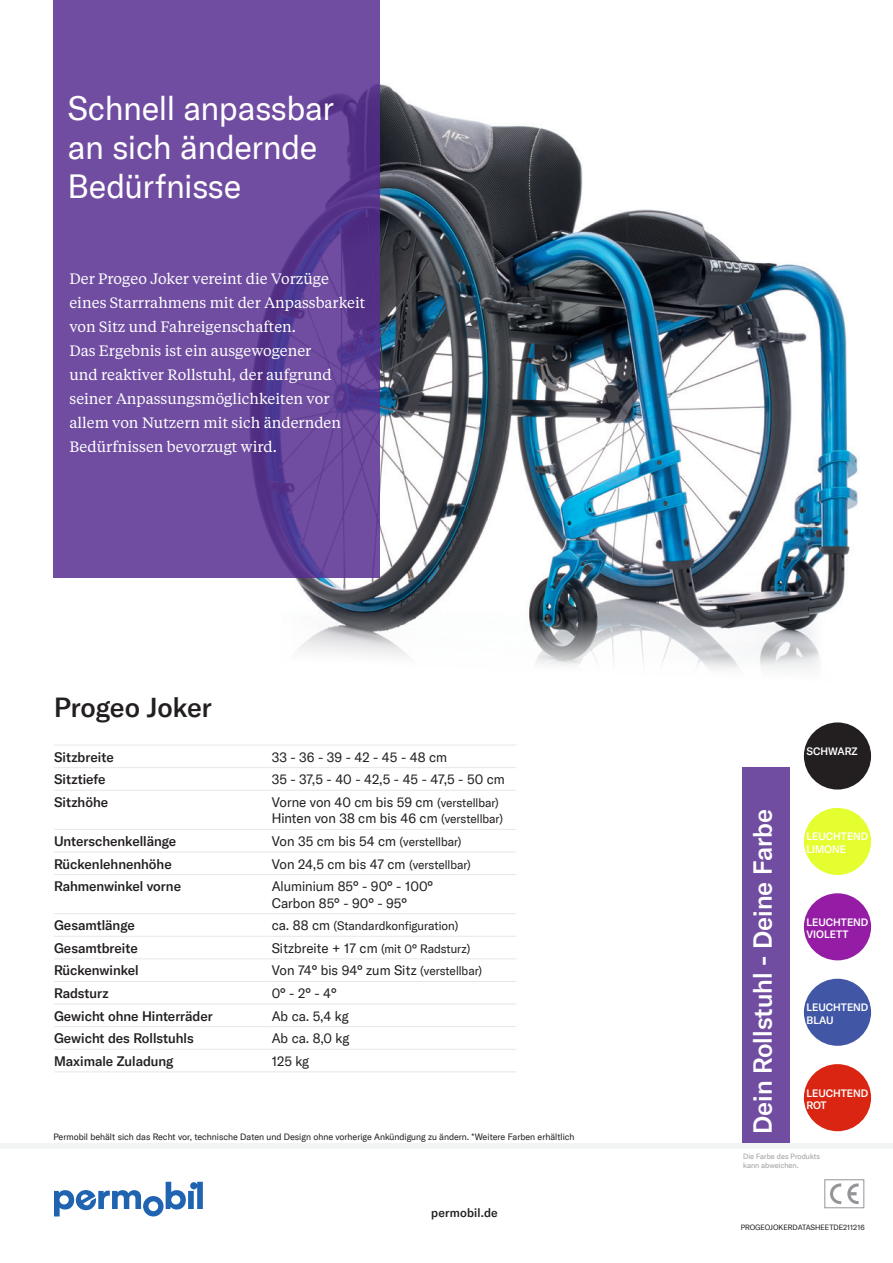
<style>
.page{position:relative;width:893px;height:1263px;background:#fff}
.page>*{position:absolute;margin:0;border:0;box-sizing:border-box;transform-origin:0 0}
.Master_headline{font:33px/39px "GT America";color:#fff}
.Sub_headline{font:500 27px "GT America";color:#231f20}
.Headline_white{font:500 25.5px "GT America";color:#fff}
.Intro_text{font:15px/24px "Tiempos Text";color:#fff}
.Table_measurement{font:13.5px "GT America";color:#231f20}
.Table_description{font:500 13.5px "GT America";color:#231f20}
.Table_measurement-2{font:12px "GT America";color:#231f20}
.Contact_info{font:500 12px "GT America";letter-spacing:.015em;color:#231f20}
.Color_name{font:500 10.5px/12.6px "GT America";color:#fff}
.Fine_print{font:9px "GT America";color:#231f20}
.Fine_print-2{font:7.5px/9px "GT America";color:#9d9fa2}
.t1{font:7.5px "GT America";color:#231f20}
.s1{font-size:12px}
.s2{font-size:13.5px}
</style>
<div class="page">
<div style="left:0;top:1143px;width:893px;height:5px;background:#f2f3f3"></div>
<img style="left:214px;top:84px;width:644px;height:527px">
<div style="left:742px;top:767px;width:48px;height:376px;background:#704da1"></div>
<hr style="left:54px;top:745px;width:218px;height:1px;background:#e5e8e7">
<hr style="left:54px;top:767px;width:218px;height:1px;background:#e5e8e7">
<hr style="left:54px;top:790px;width:218px;height:1px;background:#e5e8e7">
<hr style="left:272px;top:745px;width:244px;height:1px;background:#e5e8e7">
<hr style="left:272px;top:767px;width:244px;height:1px;background:#e5e8e7">
<hr style="left:272px;top:790px;width:244px;height:1px;background:#e5e8e7">
<hr style="left:54px;top:829px;width:218px;height:1px;background:#e5e8e7">
<hr style="left:272px;top:829px;width:244px;height:1px;background:#e5e8e7">
<hr style="left:54px;top:851px;width:218px;height:1px;background:#e5e8e7">
<hr style="left:54px;top:874px;width:218px;height:1px;background:#e5e8e7">
<hr style="left:272px;top:851px;width:244px;height:1px;background:#e5e8e7">
<hr style="left:272px;top:874px;width:244px;height:1px;background:#e5e8e7">
<hr style="left:54px;top:913px;width:218px;height:1px;background:#e5e8e7">
<hr style="left:272px;top:913px;width:244px;height:1px;background:#e5e8e7">
<hr style="left:54px;top:936px;width:218px;height:1px;background:#e5e8e7">
<hr style="left:272px;top:936px;width:244px;height:1px;background:#e5e8e7">
<hr style="left:54px;top:958px;width:218px;height:1px;background:#e5e8e7">
<hr style="left:54px;top:981px;width:218px;height:1px;background:#e5e8e7">
<hr style="left:54px;top:1004px;width:218px;height:1px;background:#e5e8e7">
<hr style="left:54px;top:1026px;width:218px;height:1px;background:#e5e8e7">
<hr style="left:54px;top:1049px;width:218px;height:1px;background:#e5e8e7">
<hr style="left:54px;top:1071px;width:218px;height:1px;background:#e5e8e7">
<hr style="left:272px;top:958px;width:244px;height:1px;background:#e5e8e7">
<hr style="left:272px;top:981px;width:244px;height:1px;background:#e5e8e7">
<hr style="left:272px;top:1004px;width:244px;height:1px;background:#e5e8e7">
<hr style="left:272px;top:1026px;width:244px;height:1px;background:#e5e8e7">
<hr style="left:272px;top:1049px;width:244px;height:1px;background:#e5e8e7">
<hr style="left:272px;top:1071px;width:244px;height:1px;background:#e5e8e7">
<svg style="left:54px;top:1182px;width:149px;height:34px"></svg>
<svg style="left:53px;top:0;width:327px;height:577px;background:#6c499d"></svg>
<div style="left:804px;top:1064px;width:67px;height:67px;background:#d92511;border-radius:50%"></div>
<div style="left:804px;top:722px;width:67px;height:67px;background:#231f20;border-radius:50%"></div>
<div style="left:804px;top:808px;width:67px;height:67px;background:#e5fe30;border-radius:50%"></div>
<div style="left:804px;top:893px;width:67px;height:67px;background:#951ca5;border-radius:50%"></div>
<div style="left:804px;top:979px;width:67px;height:67px;background:#4157a6;border-radius:50%"></div>
<svg style="left:830px;top:1183px;width:11px;height:21px"></svg>
<svg style="left:847px;top:1183px;width:12px;height:21px"></svg>
<div style="left:825px;top:1179px;width:39px;height:29px;border:1px solid #939598"></div>
<p class="Master_headline" style="left:68px;top:89px;width:268px">Schnell anpassbar an sich ändernde<br>Bedürfnisse</p>
<p class="Intro_text" style="left:69px;top:266px;width:298px">Der Progeo Joker vereint die Vorzüge eines Starrrahmens mit der Anpassbarkeit von Sitz und Fahreigenschaften.<br>Das Ergebnis ist ein ausgewogener<br>und reaktiver Rollstuhl, der aufgrund seiner Anpassungsmöglichkeiten vor allem von Nutzern mit sich ändernden Bedürfnissen bevorzugt wird.</p>
<p class="Sub_headline" style="left:54px;top:691px;width:159px">Progeo Joker</p>
<p class="Table_description" style="left:54px;top:749px;width:61px">Sitzbreite</p>
<p class="Table_measurement" style="left:272px;top:749px;width:177px">33 - 36 - 39 - 42 - 45 - 48 cm</p>
<p class="Table_description" style="left:54px;top:771px;width:53px">Sitztiefe</p>
<p class="Table_measurement" style="left:272px;top:771px;width:235px">35 - 37,5 - 40 - 42,5 - 45 - 47,5 - 50 cm</p>
<p class="Table_description" style="left:54px;top:794px;width:56px">Sitzhöhe</p>
<p class="Table_measurement" style="left:272px;top:794px;width:229px">Vorne von 40 cm bis 59 cm <span class="s1">(verstellbar)</span></p>
<p class="Table_measurement" style="left:272px;top:811px;width:233px">Hinten von 38 cm bis 46 cm <span class="s1">(verstellbar)</span></p>
<p class="Table_description" style="left:54px;top:833px;width:124px">Unterschenkellänge</p>
<p class="Table_measurement" style="left:272px;top:833px;width:191px">Von 35 cm bis 54 cm <span class="s1">(verstellbar)</span></p>
<p class="Table_description" style="left:54px;top:856px;width:119px">Rückenlehnenhöhe</p>
<p class="Table_measurement" style="left:272px;top:856px;width:201px">Von 24,5 cm bis 47 cm <span class="s1">(verstellbar)</span></p>
<p class="Table_description" style="left:54px;top:878px;width:129px">Rahmenwinkel vorne</p>
<p class="Table_measurement" style="left:272px;top:878px;width:163px">Aluminium 85° - 90° - 100°</p>
<p class="Table_measurement" style="left:272px;top:895px;width:137px">Carbon 85° - 90° - 95°</p>
<p class="Table_description" style="left:54px;top:917px;width:82px">Gesamtlänge</p>
<p class="Table_measurement-2" style="left:272px;top:919px;width:188px"><span class="s2">ca. 88 cm</span> (Standardkonfiguration)</p>
<p class="Table_description" style="left:54px;top:940px;width:85px">Gesamtbreite</p>
<p class="Table_measurement" style="left:272px;top:940px;width:200px">Sitzbreite + 17 cm <span class="s1">(mit 0° Radsturz)</span></p>
<p class="Table_description" style="left:54px;top:962px;width:86px">Rückenwinkel</p>
<p class="Table_measurement" style="left:272px;top:963px;width:212px">Von 74° bis 94° zum Sitz <span class="s1">(verstellbar)</span></p>
<p class="Table_description" style="left:54px;top:985px;width:56px">Radsturz</p>
<p class="Table_measurement" style="left:272px;top:985px;width:66px">0° - 2° - 4°</p>
<p class="Table_description" style="left:54px;top:1008px;width:160px">Gewicht ohne Hinterräder</p>
<p class="Table_measurement" style="left:272px;top:1008px;width:78px">Ab ca. 5,4 kg</p>
<p class="Table_description" style="left:54px;top:1030px;width:141px">Gewicht des Rollstuhls</p>
<p class="Table_measurement" style="left:272px;top:1030px;width:79px">Ab ca. 8,0 kg</p>
<p class="Table_description" style="left:54px;top:1053px;width:121px">Maximale Zuladung</p>
<p class="Table_measurement" style="left:272px;top:1053px;width:39px">125 kg</p>
<p class="Fine_print" style="left:53px;top:1132px;width:523px">Permobil behält sich das Recht vor, technische Daten und Design ohne vorherige Ankündigung zu ändern. *Weitere Farben erhältlich</p>
<p class="Contact_info" style="left:431px;top:1205px;width:68px">permobil.de</p>
<p class="Headline_white" style="left:747px;top:1134px;width:327px;rotate:-90deg">Dein Rollstuhl - Deine Farbe</p>
<p class="Color_name" style="left:806px;top:745px;width:53px">SCHWARZ</p>
<p class="Color_name" style="left:806px;top:830px;width:63px">LEUCHTEND<br>LIMONE</p>
<p class="Color_name" style="left:806px;top:916px;width:63px">LEUCHTEND<br>VIOLETT</p>
<p class="Color_name" style="left:806px;top:1001px;width:63px">LEUCHTEND<br>BLAU</p>
<p class="Color_name" style="left:806px;top:1086px;width:63px">LEUCHTEND<br>ROT</p>
<p class="Fine_print-2" style="left:743px;top:1152px;width:78px">Die Farbe des Produkts kann abweichen.</p>
<p class="t1" style="left:741px;top:1223px;width:125px">PROGEOJOKERDATASHEETDE211216</p>
</div>
